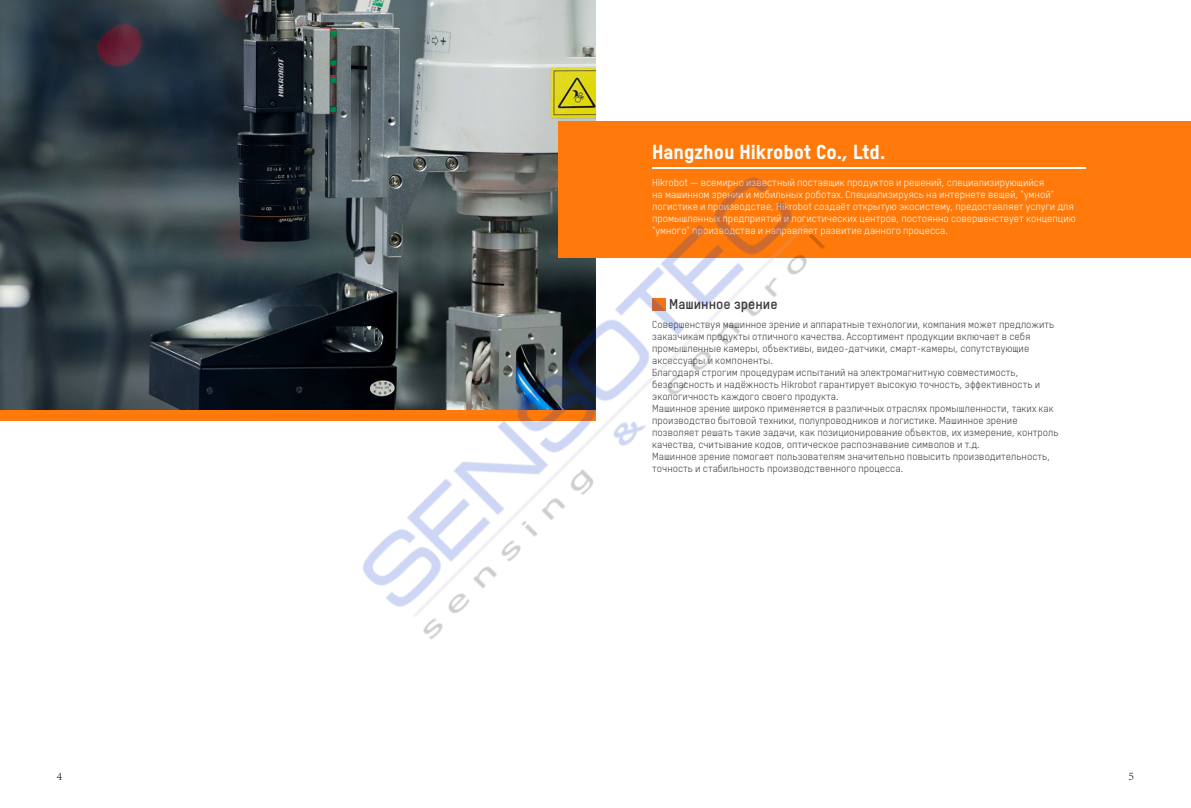
<style>
.page{position:relative;width:1191px;height:808px;background:#fff}
.page>*{position:absolute;margin:0;border:0;box-sizing:border-box;transform-origin:0 0}
.t1{font:800 20px "TSTARPRO";color:#fff}
.t2{font:700 14px "TSTARPRO";color:#3f3b3a}
.t3{font:300 12px "Adobe Song Std";color:#000}
.t4{font:10px/12px "TSTARPRO";color:#3f3b3a}
.t5{font:10px/12px "TSTARPRO";color:#fff}
</style>
<div class="page">
<img style="left:0;top:0;width:595px;height:410px">
<div style="left:0;top:410px;width:595px;height:11px;background:#ff7a0a"></div>
<div style="left:558px;top:121px;width:633px;height:136px;background:#ff7a0a"></div>
<hr style="left:652px;top:167px;width:433px;height:1px;background:#fff">
<img style="left:333px;top:140px;width:524px;height:500px">
<h1 class="t1" style="left:652px;top:138px;width:234px">Hangzhou Hikrobot Co., Ltd.</h1>
<p class="t5" style="left:652px;top:176px;width:425px">Hikrobot — всемирно известный поставщик продуктов и решений, специализирующийся<br>на машинном зрении и мобильных роботах. Специализируясь на интернете вещей, "умной" логистике и производстве, Hikrobot создаёт открытую экосистему, предоставляет услуги для промышленных предприятий и логистических центров, постоянно совершенствует концепцию "умного" производства и направляет развитие данного процесса.</p>
<h2 class="t2" style="left:669px;top:294px;width:110px">Машинное зрение</h2>
<p class="t4" style="left:652px;top:318px;width:408px">Совершенствуя машинное зрение и аппаратные технологии, компания может предложить заказчикам продукты отличного качества. Ассортимент продукции включает в себя промышленные камеры, объективы, видео-датчики, смарт-камеры, сопутствующие аксессуары и компоненты.<br>Благодаря строгим процедурам испытаний на электромагнитную совместимость, безопасность и надёжность Hikrobot гарантирует высокую точность, эффективность и экологичность каждого своего продукта.<br>Машинное зрение широко применяется в различных отраслях промышленности, таких как производство бытовой техники, полупроводников и логистике. Машинное зрение позволяет решать такие задачи, как позиционирование объектов, их измерение, контроль качества, считывание кодов, оптическое распознавание символов и т.д.<br>Машинное зрение помогает пользователям значительно повысить производительность, точность и стабильность производственного процесса.</p>
<p class="t3" style="left:57px;top:769px;width:7px">4</p>
<p class="t3" style="left:1128px;top:769px;width:7px">5</p>
</div>
